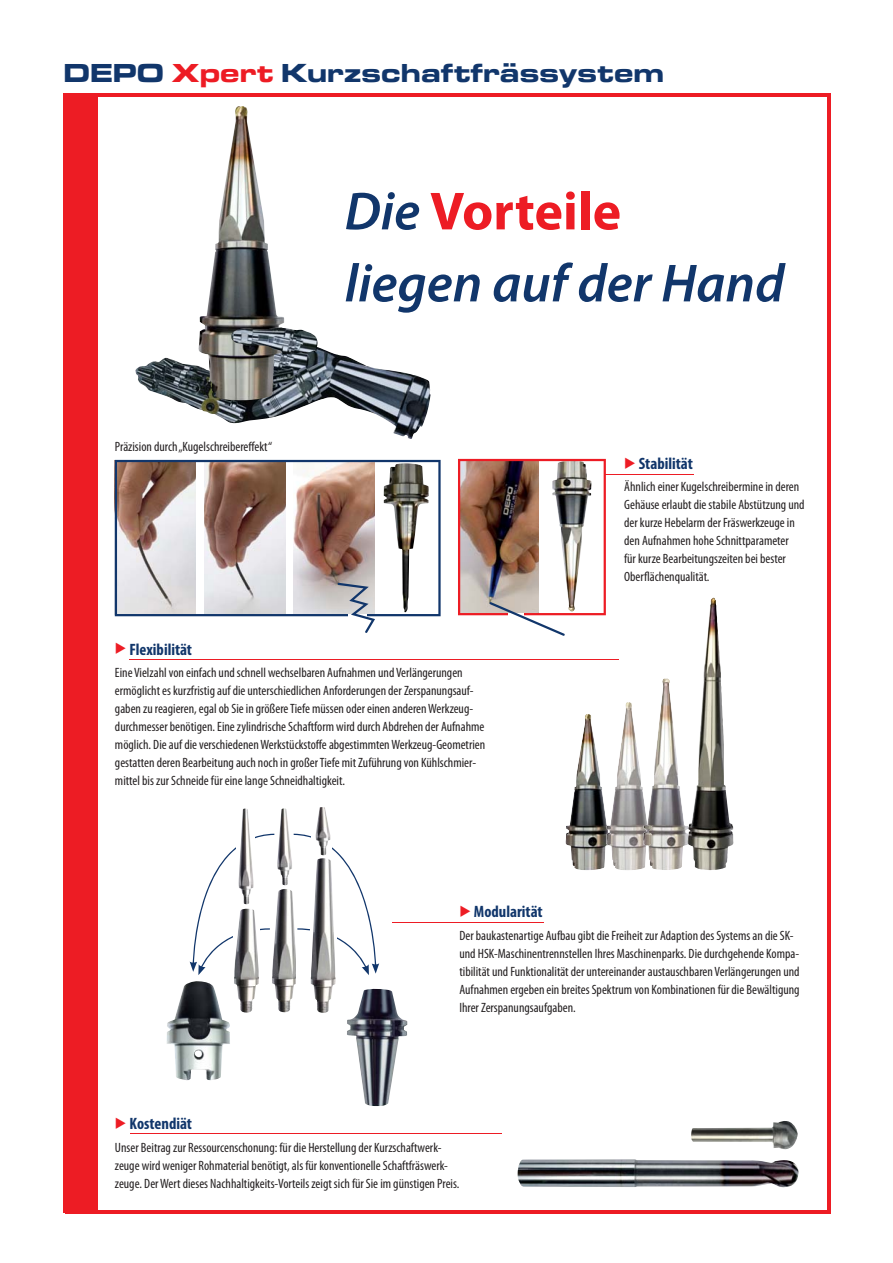
<style>
.page{position:relative;width:893px;height:1263px;background:#fff}
.page>*{position:absolute;margin:0;border:0;box-sizing:border-box;transform-origin:0 0}
.t1{font:italic 600 54px/72px "Myriad Pro";color:#11366b}
.t2{font:700 27px "Microgramma Extended";letter-spacing:.03em;color:#11366b}
.t3{font:700 condensed 16.5px "Myriad Pro";color:#11366b}
.t4{font:condensed 13.5px/18px "Myriad Pro";color:#231f20}
.s1{color:#ed1c24}
.s2{font-weight:700;font-style:normal;color:#ed1c24}
</style>
<div class="page">
<img style="left:144px;top:344px;width:287px;height:71px">
<img style="left:197px;top:106px;width:87px;height:294px">
<img style="left:231px;top:327px;width:86px;height:27px">
<hr style="left:65px;top:1210px;width:766px;height:3px;background:#ed1c24">
<hr style="left:65px;top:94px;width:766px;height:3px;background:#ed1c24">
<div style="left:64px;top:94px;width:34px;height:1119px;background:#ed1c24"></div>
<hr style="left:828px;top:94px;width:3px;height:1118px;background:#ed1c24">
<svg style="left:115px;top:460px;width:326px;height:156px"></svg>
<img style="left:166px;top:981px;width:64px;height:99px">
<img style="left:347px;top:988px;width:60px;height:118px">
<img style="left:272px;top:889px;width:24px;height:123px">
<img style="left:277px;top:808px;width:15px;height:77px">
<svg style="left:190px;top:834px;width:84px;height:141px"></svg>
<svg style="left:294px;top:834px;width:85px;height:141px"></svg>
<div style="left:233px;top:907px;width:27px;height:105px;background:#fff"></div>
<img style="left:234px;top:908px;width:25px;height:104px">
<div style="left:310px;top:857px;width:27px;height:158px;background:#fff"></div>
<img style="left:311px;top:858px;width:25px;height:155px">
<div style="left:236px;top:800px;width:19px;height:106px;background:#fff"></div>
<img style="left:239px;top:808px;width:15px;height:96px">
<div style="left:311px;top:800px;width:20px;height:57px;background:#fff"></div>
<img style="left:316px;top:807px;width:14px;height:48px">
<img style="left:518px;top:1159px;width:280px;height:29px">
<img style="left:691px;top:1121px;width:107px;height:28px">
<hr style="left:130px;top:1133px;width:371px;height:1px;background:#ed1c24">
<hr style="left:392px;top:922px;width:151px;height:1px;background:#ed1c24">
<hr style="left:130px;top:659px;width:489px;height:1px;background:#ed1c24">
<hr style="left:605px;top:474px;width:88px;height:1px;background:#ed1c24">
<img style="left:565px;top:714px;width:42px;height:156px">
<img style="left:384px;top:463px;width:45px;height:149px">
<img style="left:607px;top:744px;width:40px;height:126px">
<img style="left:621px;top:702px;width:15px;height:42px">
<img style="left:606px;top:825px;width:5px;height:20px">
<img style="left:647px;top:774px;width:40px;height:96px">
<img style="left:654px;top:679px;width:24px;height:95px">
<img style="left:643px;top:824px;width:9px;height:21px">
<svg style="left:338px;top:583px;width:37px;height:50px"></svg>
<img style="left:458px;top:459px;width:148px;height:177px">
<img style="left:687px;top:598px;width:46px;height:272px">
<h2 class="t2" style="left:64px;top:63px;width:601px">DEPO <span class="s1">Xpert</span> Kurzschaftfrässystem</h2>
<p class="t4" style="left:115px;top:439px;width:159px">Präzision durch „Kugelschreibereffekt“</p>
<h1 class="t1" style="left:345px;top:181px;width:441px">Die <span class="s2">Vorteile<br></span>liegen auf der Hand</h1>
<p class="t3" style="left:624px;top:457px;width:70px"><span class="s1">◆</span> Stabilität</p>
<p class="t4" style="left:624px;top:479px;width:182px">Ähnlich einer Kugelschreibermine in deren Gehäuse erlaubt die stabile Abstützung und der kurze Hebelarm der Fräswerkzeuge in den Aufnahmen hohe Schnittparameter<br>für kurze Bearbeitungszeiten bei bester Oberflächenqualität.</p>
<p class="t3" style="left:115px;top:643px;width:79px"><span class="s1">◆</span> Flexibilität</p>
<p class="t4" style="left:115px;top:665px;width:372px">Eine Vielzahl von einfach und schnell wechselbaren Aufnahmen und Verlängerungen ermöglicht es kurzfristig auf die unterschiedlichen Anforderungen der Zerspanungsauf&shy;gaben zu reagieren, egal ob Sie in größere Tiefe müssen oder einen anderen Werkzeug&shy;durchmesser benötigen. Eine zylindrische Schaftform wird durch Abdrehen der Aufnahme möglich. Die auf die verschiedenen Werkstückstoffe abgestimmten Werkzeug-Geometrien gestatten deren Bearbeitung auch noch in großer Tiefe mit Zuführung von Kühlschmier&shy;mittel bis zur Schneide für eine lange Schneidhaltigkeit.</p>
<p class="t3" style="left:459px;top:906px;width:85px"><span class="s1">◆</span> Modularität</p>
<p class="t4" style="left:459px;top:927px;width:342px">Der baukastenartige Aufbau gibt die Freiheit zur Adaption des Systems an die SK&shy;und HSK-Maschinentrennstellen Ihres Maschinenparks. Die durchgehende Kompa&shy;tibilität und Funktionalität der untereinander austauschbaren Verlängerungen und Aufnahmen ergeben ein breites Spektrum von Kombinationen für die Bewältigung Ihrer Zerspanungsaufgaben.</p>
<p class="t3" style="left:115px;top:1117px;width:78px"><span class="s1">◆</span> Kostendiät</p>
<p class="t4" style="left:115px;top:1139px;width:346px">Unser Beitrag zur Ressourcenschonung: für die Herstellung der Kurzschaftwerk&shy;zeuge wird weniger Rohmaterial benötigt, als für konventionelle Schaftfräswerk&shy;zeuge. Der Wert dieses Nachhaltigkeits-Vorteils zeigt sich für Sie im günstigen Preis.</p>
</div>
